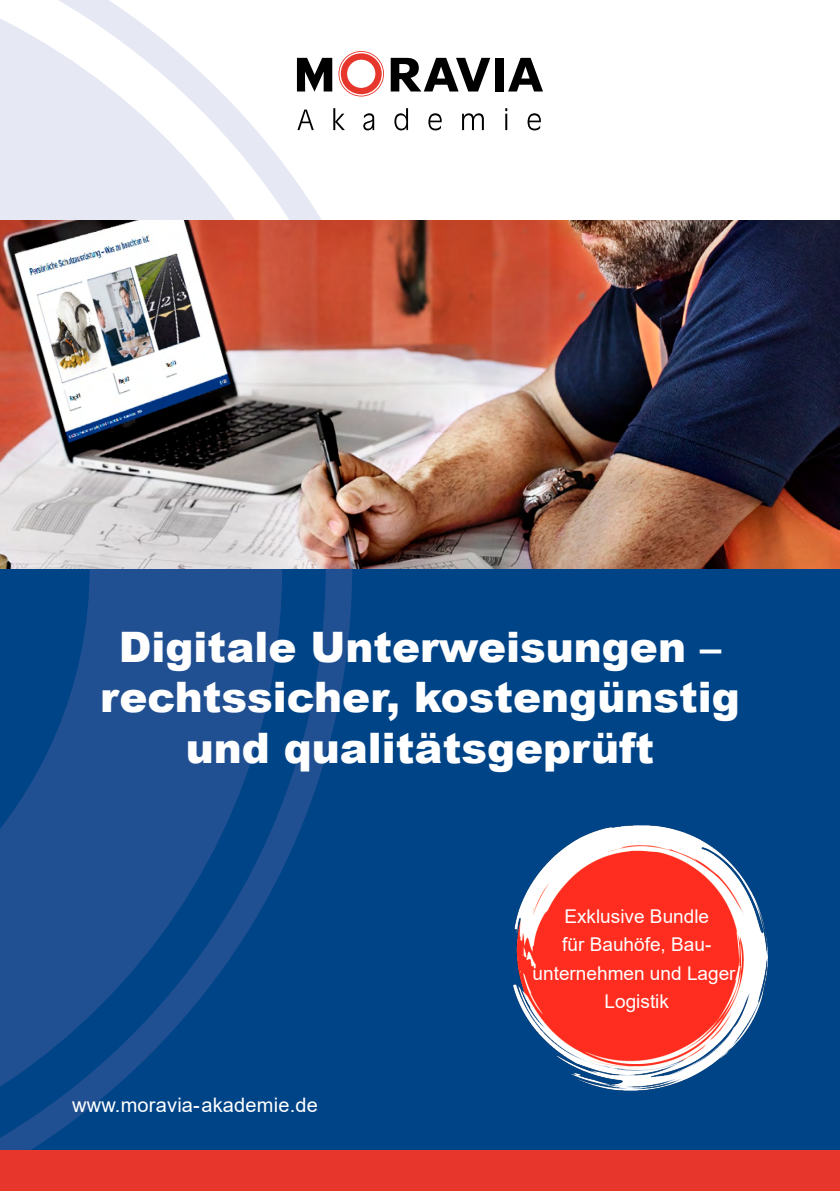
<style>
.page{position:relative;width:840px;height:1191px;background:#fff}
.page>*{position:absolute;margin:0;border:0;box-sizing:border-box;transform-origin:0 0}
.t1{font:900 42px/50.4px "Arial";color:#fff;text-align:center}
.t2{font:20px "Arial";letter-spacing:.01em;color:#fff}
.t3{font:19px/28.4px "Arial";color:#fff;text-align:center}
</style>
<div class="page">
<svg style="left:0;top:0;width:420px;height:221px"></svg>
<svg style="left:508px;top:58px;width:34px;height:33px"></svg>
<svg style="left:297px;top:58px;width:35px;height:34px"></svg>
<div style="left:495px;top:58px;width:8px;height:33px;background:#000"></div>
<svg style="left:390px;top:58px;width:100px;height:33px"></svg>
<svg style="left:297px;top:110px;width:16px;height:20px"></svg>
<svg style="left:333px;top:108px;width:12px;height:22px"></svg>
<svg style="left:363px;top:113px;width:11px;height:17px"></svg>
<svg style="left:394px;top:108px;width:14px;height:22px"></svg>
<svg style="left:428px;top:113px;width:13px;height:17px"></svg>
<svg style="left:462px;top:113px;width:21px;height:17px"></svg>
<svg style="left:505px;top:108px;width:2px;height:22px"></svg>
<svg style="left:527px;top:113px;width:13px;height:17px"></svg>
<svg style="left:338px;top:51px;width:46px;height:45px"></svg>
<div style="left:0;top:568px;width:839px;height:509px;background:#048"></div>
<div style="left:0;top:1065px;width:839px;height:86px;background:#048"></div>
<svg style="left:0;top:568px;width:352px;height:583px;fill:#205092"></svg>
<div style="left:0;top:1151px;width:839px;height:40px;background:#e7362b"></div>
<img style="left:0;top:221px;width:839px;height:347px">
<img style="left:513px;top:825px;width:254px;height:265px">
<p class="t1" style="left:100px;top:620px;width:640px">Digitale Unterweisungen – rechtssicher, kostengünstig und qualitätsgeprüft</p>
<p class="t2" style="left:72px;top:1091px;width:247px">www.moravia-akademie.de</p>
<p class="t3" style="left:532px;top:901px;width:210px">Exklusive Bundle<br>für Bauhöfe, Bau&shy;unternehmen und Lager/<br>Logistik</p>
</div>
